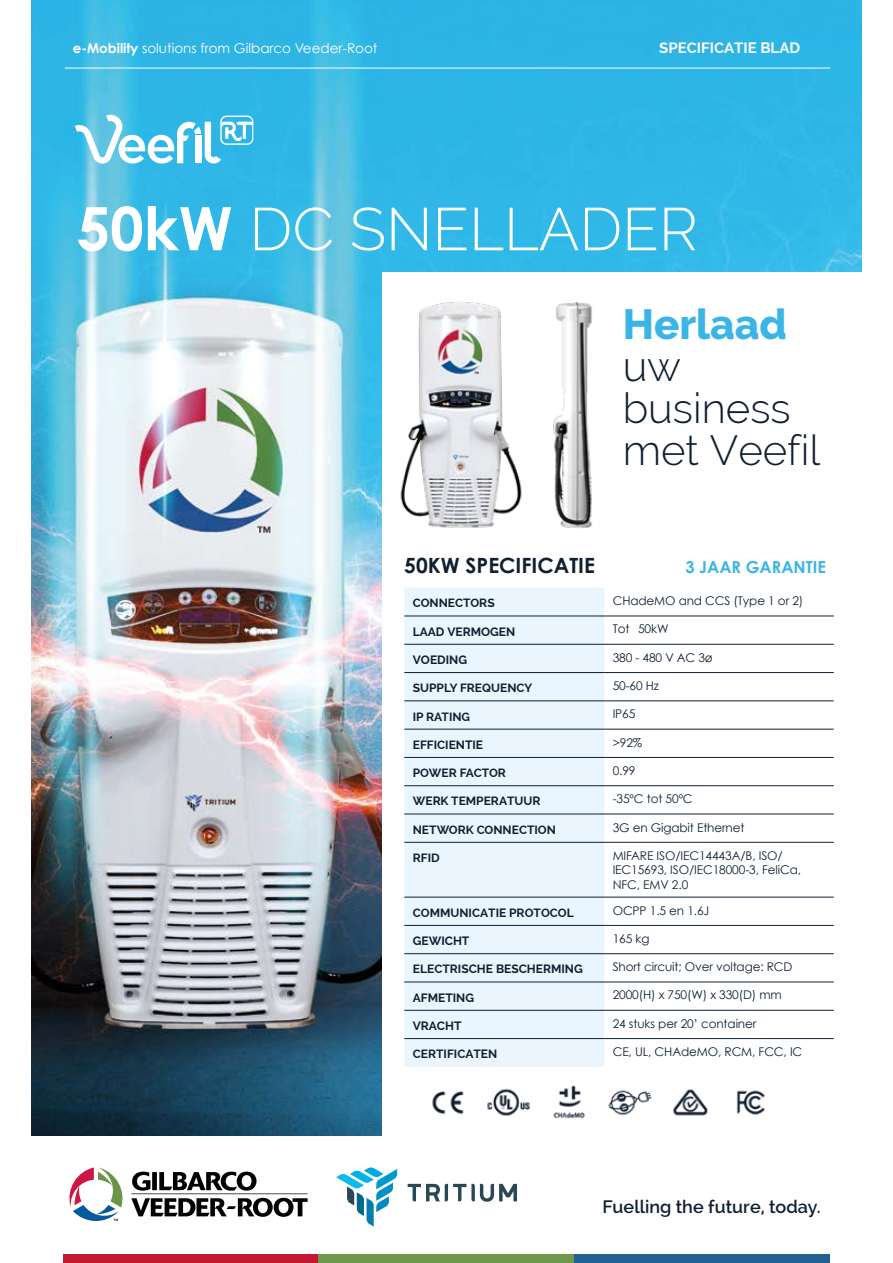
<style>
.page{position:relative;width:893px;height:1263px;background:#fff}
.page>*{position:absolute;margin:0;border:0;box-sizing:border-box;transform-origin:0 0}
.t1{font:300 60px "Raleway";color:#fff}
.t2{font:300 42px/42px "Raleway";color:#102031}
.t3{font:800 42px "Raleway";color:#3bb4e6}
.t4{font:700 21px "Century Gothic";color:#102031}
.t5{font:600 18px "Raleway";color:#102031}
.t6{font:700 16.5px "Century Gothic";color:#3bb4e6}
.t7{font:700 15px "Raleway";color:#fff}
.t8{font:13.5px "Century Gothic";color:#fff}
.t9{font:12px/14.4px "Century Gothic";letter-spacing:-.01em;color:#102031}
.t10{font:700 12px "Raleway";color:#102031}
.s1{font-weight:700}
.s2{font-family:"Century Gothic";font-weight:700}
</style>
<div class="page">
<img style="left:32px;top:0;width:829px;height:1135px">
<svg style="left:69px;top:1167px;width:239px;height:54px"></svg>
<div style="left:64px;top:1254px;width:255px;height:9px;background:#c21631"></div>
<div style="left:319px;top:1254px;width:255px;height:9px;background:#71974a"></div>
<div style="left:574px;top:1254px;width:255px;height:9px;background:#236093"></div>
<svg style="left:408px;top:1184px;width:109px;height:18px"></svg>
<svg style="left:336px;top:1167px;width:61px;height:59px"></svg>
<div style="left:382px;top:272px;width:511px;height:865px;background:#fff"></div>
<div style="left:404px;top:588px;width:200px;height:479px;background:#eaf5fd"></div>
<hr style="left:404px;top:616px;width:200px;height:1px;background:#102031">
<hr style="left:604px;top:616px;width:230px;height:1px;background:#102031">
<hr style="left:404px;top:644px;width:200px;height:1px;background:#102031">
<hr style="left:604px;top:644px;width:230px;height:1px;background:#102031">
<hr style="left:404px;top:672px;width:200px;height:1px;background:#102031">
<hr style="left:604px;top:672px;width:230px;height:1px;background:#102031">
<hr style="left:404px;top:701px;width:200px;height:1px;background:#102031">
<hr style="left:604px;top:701px;width:230px;height:1px;background:#102031">
<hr style="left:404px;top:729px;width:200px;height:1px;background:#102031">
<hr style="left:604px;top:729px;width:230px;height:1px;background:#102031">
<hr style="left:404px;top:757px;width:200px;height:1px;background:#102031">
<hr style="left:604px;top:757px;width:230px;height:1px;background:#102031">
<hr style="left:404px;top:785px;width:200px;height:1px;background:#102031">
<hr style="left:604px;top:785px;width:230px;height:1px;background:#102031">
<hr style="left:404px;top:814px;width:200px;height:1px;background:#102031">
<hr style="left:604px;top:814px;width:230px;height:1px;background:#102031">
<hr style="left:404px;top:842px;width:200px;height:1px;background:#102031">
<hr style="left:604px;top:842px;width:230px;height:1px;background:#102031">
<hr style="left:404px;top:897px;width:200px;height:1px;background:#102031">
<hr style="left:604px;top:897px;width:230px;height:1px;background:#102031">
<hr style="left:404px;top:925px;width:200px;height:1px;background:#102031">
<hr style="left:604px;top:925px;width:230px;height:1px;background:#102031">
<hr style="left:404px;top:953px;width:200px;height:1px;background:#102031">
<hr style="left:604px;top:953px;width:230px;height:1px;background:#102031">
<hr style="left:404px;top:982px;width:200px;height:1px;background:#102031">
<hr style="left:604px;top:982px;width:230px;height:1px;background:#102031">
<hr style="left:404px;top:1010px;width:200px;height:1px;background:#102031">
<hr style="left:604px;top:1010px;width:230px;height:1px;background:#102031">
<hr style="left:404px;top:1038px;width:200px;height:1px;background:#102031">
<hr style="left:604px;top:1038px;width:230px;height:1px;background:#102031">
<img style="left:432px;top:1085px;width:333px;height:34px">
<hr style="left:65px;top:68px;width:765px;height:1px;background:#fff">
<img style="left:400px;top:302px;width:122px;height:226px">
<img style="left:553px;top:302px;width:39px;height:226px">
<svg style="left:75px;top:115px;width:178px;height:49px"></svg>
<p class="t8" style="left:73px;top:40px;width:306px"><span class="s1">e-Mobility</span> solutions from Gilbarco Veeder-Root</p>
<p class="t7" style="left:659px;top:40px;width:142px">SPECIFICATIE BLAD</p>
<h1 class="t1" style="left:77px;top:194px;width:623px"><span class="s2">50kW</span> DC SNELLADER</h1>
<h2 class="t3" style="left:623px;top:301px;width:166px">Herlaad</h2>
<h2 class="t2" style="left:623px;top:345px;width:199px">uw business met Veefil</h2>
<h3 class="t4" style="left:404px;top:552px;width:192px">50KW SPECIFICATIE</h3>
<p class="t10" style="left:413px;top:596px;width:83px">CONNECTORS</p>
<p class="t9" style="left:613px;top:593px;width:192px">CHadeMO and CCS (Type 1 or 2)</p>
<p class="t10" style="left:413px;top:625px;width:104px">LAAD VERMOGEN</p>
<p class="t9" style="left:613px;top:622px;width:57px">Tot 50kW</p>
<p class="t10" style="left:413px;top:653px;width:56px">VOEDING</p>
<p class="t9" style="left:613px;top:650px;width:102px">380 - 480 V AC 3ø</p>
<p class="t10" style="left:413px;top:681px;width:121px">SUPPLY FREQUENCY</p>
<p class="t9" style="left:613px;top:678px;width:48px">50-60 Hz</p>
<p class="t10" style="left:413px;top:709px;width:59px">IP RATING</p>
<p class="t9" style="left:613px;top:707px;width:24px">IP65</p>
<p class="t10" style="left:413px;top:738px;width:72px">EFFICIENTIE</p>
<p class="t9" style="left:613px;top:735px;width:31px">&gt;92%</p>
<p class="t10" style="left:413px;top:766px;width:95px">POWER FACTOR</p>
<p class="t9" style="left:613px;top:763px;width:24px">0.99</p>
<p class="t10" style="left:413px;top:794px;width:129px">WERK TEMPERATUUR</p>
<p class="t9" style="left:613px;top:791px;width:82px">-35ºC tot 50ºC</p>
<p class="t10" style="left:413px;top:823px;width:145px">NETWORK CONNECTION</p>
<p class="t9" style="left:613px;top:820px;width:133px">3G en Gigabit Ethernet</p>
<p class="t10" style="left:413px;top:851px;width:28px">RFID</p>
<p class="t9" style="left:613px;top:848px;width:190px">MIFARE ISO/IEC14443A/B, ISO/<br>IEC15693, ISO/IEC18000-3, FeliCa,<br>NFC, EMV 2.0</p>
<p class="t10" style="left:413px;top:906px;width:163px">COMMUNICATIE PROTOCOL</p>
<p class="t9" style="left:613px;top:903px;width:98px">OCPP 1.5 en 1.6J</p>
<p class="t10" style="left:413px;top:934px;width:58px">GEWICHT</p>
<p class="t9" style="left:613px;top:931px;width:38px">165 kg</p>
<p class="t10" style="left:413px;top:962px;width:171px">ELECTRISCHE BESCHERMING</p>
<p class="t9" style="left:613px;top:959px;width:181px">Short circuit; Over voltage: RCD</p>
<p class="t10" style="left:413px;top:991px;width:63px">AFMETING</p>
<p class="t9" style="left:613px;top:988px;width:171px">2000(H) x 750(W) x 330(D) mm</p>
<p class="t10" style="left:413px;top:1019px;width:50px">VRACHT</p>
<p class="t9" style="left:613px;top:1016px;width:145px">24 stuks per 20’ container</p>
<p class="t10" style="left:413px;top:1047px;width:86px">CERTIFICATEN</p>
<p class="t9" style="left:613px;top:1044px;width:191px">CE, UL, CHAdeMO, RCM, FCC, IC</p>
<h3 class="t6" style="left:685px;top:557px;width:142px">3 JAAR GARANTIE</h3>
<h3 class="t5" style="left:603px;top:1196px;width:220px">Fuelling the future, today.</h3>
</div>
